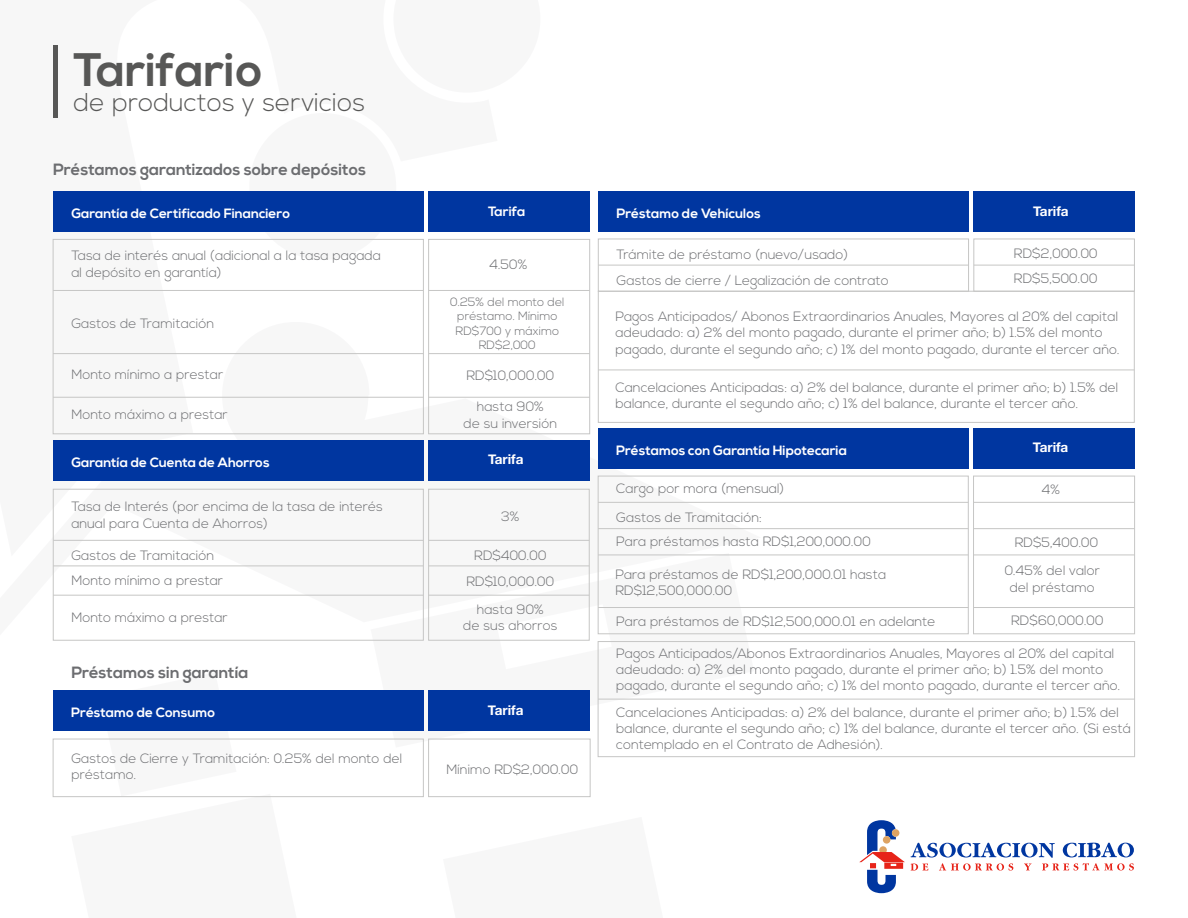
<style>
.page{position:relative;width:1188px;height:918px;background:#fff}
.page>*{position:absolute;margin:0;border:0;box-sizing:border-box;transform-origin:0 0}
.t1{font:700 46.95px "Nexa";color:#575756}
.t2{font:300 25.8px "Nexa";color:#575756}
.t3{font:700 16.35px "Nexa";color:#6c6d70}
.t4{font:300 13.5px/16.2px "Nexa";color:#6c6d70}
.t5{font:700 13.5px "Nexa";color:#fff}
.t6{font:700 13.5px "Helvetica Neue";color:#fff}
.t7{font:300 12px/14.4px "Nexa";color:#6c6d70;text-align:center}
</style>
<div class="page">
<svg style="left:52px;top:45px;width:709px;height:753px"></svg>
<svg style="left:911px;top:843px;width:223px;height:28px"></svg>
<svg style="left:859px;top:820px;width:46px;height:73px"></svg>
<div style="left:53px;top:46px;width:5px;height:72px;background:#575756"></div>
<div style="left:598px;top:641px;width:537px;height:116px;border:1px solid #c6c6c5"></div>
<hr style="left:598px;top:699px;width:537px;height:1px;background:#c6c6c5">
<div style="left:53px;top:191px;width:370px;height:41px;background:#0036a0"></div>
<div style="left:429px;top:191px;width:161px;height:41px;background:#0036a0"></div>
<div style="left:53px;top:440px;width:370px;height:40px;background:#0036a0"></div>
<div style="left:429px;top:440px;width:161px;height:40px;background:#0036a0"></div>
<div style="left:53px;top:239px;width:371px;height:195px;border:1px solid #c6c6c5"></div>
<hr style="left:53px;top:290px;width:370px;height:1px;background:#c6c6c5">
<div style="left:428px;top:239px;width:162px;height:195px;border:1px solid #c6c6c5"></div>
<hr style="left:429px;top:290px;width:161px;height:1px;background:#c6c6c5">
<hr style="left:53px;top:353px;width:370px;height:1px;background:#c6c6c5">
<hr style="left:429px;top:353px;width:161px;height:1px;background:#c6c6c5">
<hr style="left:53px;top:397px;width:370px;height:1px;background:#c6c6c5">
<hr style="left:429px;top:397px;width:161px;height:1px;background:#c6c6c5">
<div style="left:598px;top:428px;width:370px;height:40px;background:#0036a0"></div>
<div style="left:974px;top:428px;width:161px;height:40px;background:#0036a0"></div>
<div style="left:53px;top:489px;width:371px;height:152px;border:1px solid #c6c6c5"></div>
<hr style="left:53px;top:540px;width:370px;height:1px;background:#c6c6c5">
<hr style="left:53px;top:566px;width:370px;height:1px;background:#c6c6c5">
<hr style="left:53px;top:595px;width:370px;height:1px;background:#c6c6c5">
<div style="left:428px;top:489px;width:162px;height:152px;border:1px solid #c6c6c5"></div>
<hr style="left:429px;top:540px;width:160px;height:1px;background:#c6c6c5">
<hr style="left:429px;top:566px;width:160px;height:1px;background:#c6c6c5">
<hr style="left:429px;top:595px;width:160px;height:1px;background:#c6c6c5">
<div style="left:53px;top:690px;width:370px;height:41px;background:#0036a0"></div>
<div style="left:429px;top:690px;width:161px;height:41px;background:#0036a0"></div>
<div style="left:53px;top:739px;width:371px;height:58px;border:1px solid #c6c6c5"></div>
<div style="left:428px;top:739px;width:163px;height:58px;border:1px solid #c6c6c5"></div>
<div style="left:598px;top:291px;width:537px;height:132px;border:1px solid #c6c6c5"></div>
<hr style="left:598px;top:370px;width:536px;height:1px;background:#c6c6c5">
<div style="left:598px;top:476px;width:371px;height:158px;border:1px solid #c6c6c5"></div>
<hr style="left:598px;top:502px;width:370px;height:1px;background:#c6c6c5">
<hr style="left:598px;top:528px;width:370px;height:1px;background:#c6c6c5">
<hr style="left:598px;top:555px;width:370px;height:1px;background:#c6c6c5">
<hr style="left:598px;top:607px;width:370px;height:1px;background:#c6c6c5">
<div style="left:973px;top:476px;width:162px;height:158px;border:1px solid #c6c6c5"></div>
<hr style="left:974px;top:502px;width:161px;height:1px;background:#c6c6c5">
<hr style="left:974px;top:528px;width:161px;height:1px;background:#c6c6c5">
<hr style="left:974px;top:555px;width:161px;height:1px;background:#c6c6c5">
<hr style="left:974px;top:607px;width:161px;height:1px;background:#c6c6c5">
<div style="left:598px;top:191px;width:371px;height:41px;background:#0036a0"></div>
<div style="left:974px;top:191px;width:161px;height:41px;background:#0036a0"></div>
<div style="left:598px;top:239px;width:371px;height:53px;border:1px solid #c6c6c5"></div>
<hr style="left:598px;top:265px;width:371px;height:1px;background:#c6c6c5">
<div style="left:973px;top:239px;width:162px;height:53px;border:1px solid #c6c6c5"></div>
<hr style="left:974px;top:265px;width:160px;height:1px;background:#c6c6c5">
<h1 class="t1" style="left:74px;top:42px;width:191px">Tarifario</h1>
<h2 class="t2" style="left:74px;top:88px;width:293px">de productos y servicios</h2>
<p class="t3" style="left:53px;top:160px;width:314px">Préstamos garantizados sobre depósitos</p>
<p class="t5" style="left:71px;top:205px;width:220px">Garantía de Certificado Financiero</p>
<p class="t5" style="left:488px;top:203px;width:39px">Tarifa</p>
<p class="t4" style="left:71px;top:248px;width:311px">Tasa de interés anual (adicional a la tasa pagada al depósito en garantía)</p>
<p class="t4" style="left:71px;top:316px;width:145px">Gastos de Tramitación</p>
<p class="t4" style="left:489px;top:257px;width:40px">4.50%</p>
<p class="t7" style="left:450px;top:295px;width:116px">0.25% del monto del préstamo. Mínimo<br>RD$700 y máximo<br>RD$2,000</p>
<p class="t4" style="left:71px;top:367px;width:153px">Monto mínimo a prestar</p>
<p class="t4" style="left:466px;top:368px;width:89px">RD$10,000.00</p>
<p class="t4" style="left:464px;top:399px;width:95px;text-align:center">hasta 90%<br>de su inversión</p>
<p class="t4" style="left:71px;top:407px;width:158px">Monto máximo a prestar</p>
<p class="t5" style="left:71px;top:454px;width:200px">Garantía de Cuenta de Ahorros</p>
<p class="t6" style="left:488px;top:449px;width:37px">Tarifa</p>
<p class="t4" style="left:71px;top:499px;width:313px">Tasa de Interés (por encima de la tasa de interés anual para Cuenta de Ahorros)</p>
<p class="t4" style="left:71px;top:543px;width:153px;line-height:25.3px">Gastos de Tramitación<br>Monto mínimo a prestar</p>
<p class="t4" style="left:501px;top:508px;width:20px">3%</p>
<p class="t4" style="left:474px;top:547px;width:74px">RD$400.00</p>
<p class="t4" style="left:466px;top:573px;width:89px">RD$10,000.00</p>
<p class="t4" style="left:71px;top:610px;width:158px">Monto máximo a prestar</p>
<p class="t4" style="left:463px;top:602px;width:96px;text-align:center">hasta 90%<br>de sus ahorros</p>
<p class="t3" style="left:71px;top:663px;width:179px">Préstamos sin garantía</p>
<p class="t5" style="left:71px;top:705px;width:145px">Préstamo de Consumo</p>
<p class="t6" style="left:488px;top:699px;width:37px">Tarifa</p>
<p class="t4" style="left:71px;top:751px;width:332px">Gastos de Cierre y Tramitación: 0.25% del monto del préstamo.</p>
<p class="t4" style="left:447px;top:762px;width:133px">Mínimo RD$2,000.00</p>
<p class="t5" style="left:617px;top:205px;width:146px">Préstamo de Vehículos</p>
<p class="t6" style="left:1033px;top:200px;width:37px">Tarifa</p>
<p class="t4" style="left:617px;top:242px;width:274px;line-height:26.1px">Trámite de préstamo (nuevo/usado)<br>Gastos de cierre / Legalización de contrato</p>
<p class="t4" style="left:1014px;top:242px;width:85px;line-height:24.9px">RD$2,000.00<br>RD$5,500.00</p>
<p class="t4" style="left:616px;top:309px;width:506px">Pagos Anticipados/ Abonos Extraordinarios Anuales, Mayores al 20% del capital adeudado: a) 2% del monto pagado, durante el primer año; b) 1.5% del monto pagado, durante el segundo año; c) 1% del monto pagado, durante el tercer año.</p>
<p class="t4" style="left:616px;top:380px;width:504px">Cancelaciones Anticipadas: a) 2% del balance, durante el primer año; b) 1.5% del balance, durante el segundo año; c) 1% del balance, durante el tercer año.</p>
<p class="t5" style="left:616px;top:442px;width:232px">Préstamos con Garantía Hipotecaria</p>
<p class="t6" style="left:1033px;top:437px;width:37px">Tarifa</p>
<p class="t4" style="left:616px;top:481px;width:170px">Cargo por mora (mensual)</p>
<p class="t4" style="left:616px;top:534px;width:256px">Para préstamos hasta RD$1,200,000.00</p>
<p class="t4" style="left:616px;top:567px;width:272px">Para préstamos de RD$1,200,000.01 hasta<br>RD$12,500,000.00</p>
<p class="t4" style="left:616px;top:614px;width:321px">Para préstamos de RD$12,500,000.01 en adelante</p>
<p class="t4" style="left:616px;top:645px;width:506px">Pagos Anticipados/Abonos Extraordinarios Anuales, Mayores al 20% del capital adeudado: a) 2% del monto pagado, durante el primer año; b) 1.5% del monto pagado, durante el segundo año; c) 1% del monto pagado, durante el tercer año.</p>
<p class="t4" style="left:616px;top:705px;width:516px">Cancelaciones Anticipadas: a) 2% del balance, durante el primer año; b) 1.5% del balance, durante el segundo año; c) 1% del balance, durante el tercer año. (Si está contemplado en el Contrato de Adhesión).</p>
<p class="t4" style="left:1042px;top:482px;width:20px">4%</p>
<p class="t4" style="left:616px;top:510px;width:147px">Gastos de Tramitación:</p>
<p class="t4" style="left:1005px;top:529px;width:97px;line-height:28px;text-align:right">RD$5,400.00<br>0.45% del valor</p>
<p class="t4" style="left:1010px;top:580px;width:87px">del préstamo</p>
<p class="t4" style="left:1011px;top:613px;width:94px">RD$60,000.00</p>
</div>
